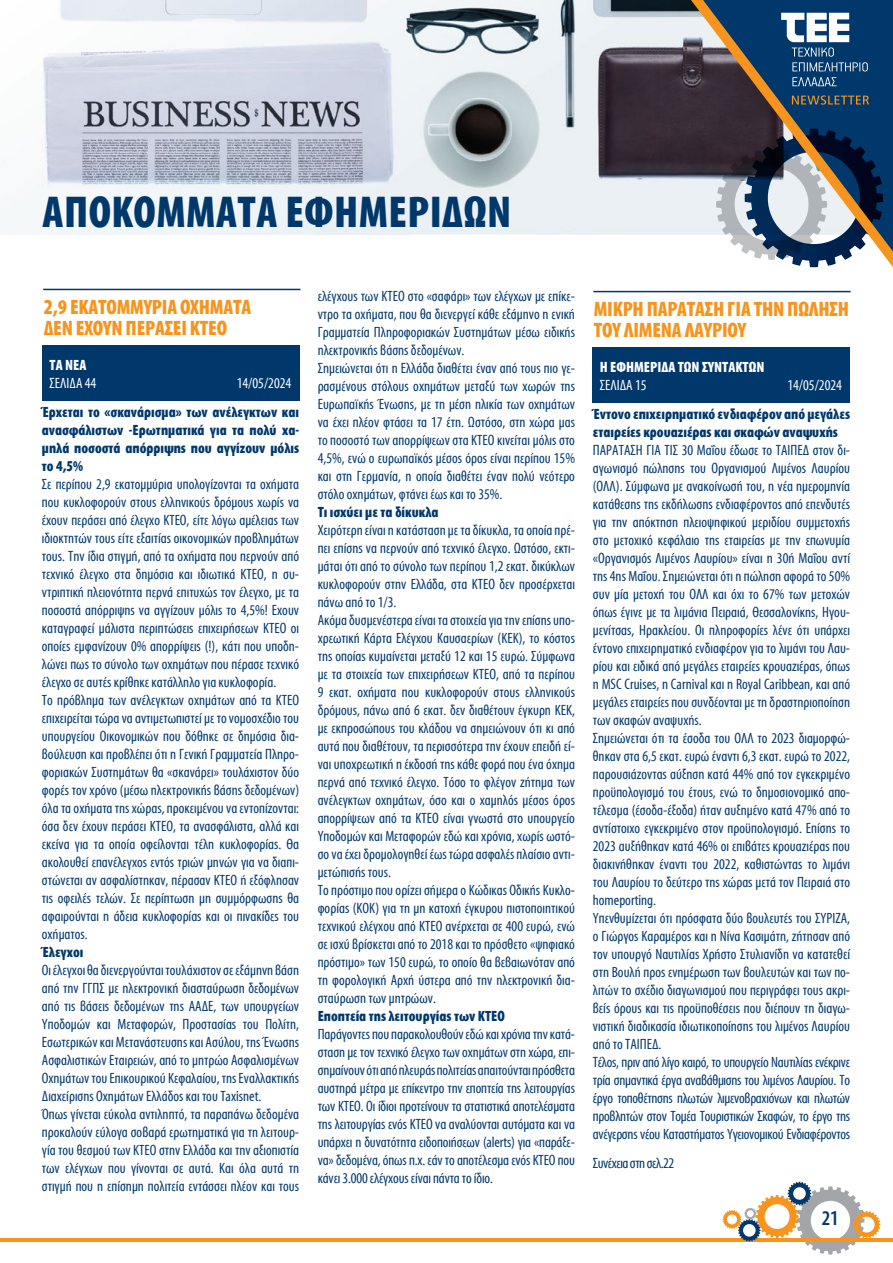
<style>
.page{position:relative;width:893px;height:1263px;background:#fff}
.page>*{position:absolute;margin:0;border:0;box-sizing:border-box;transform-origin:0 0}
.t1{font:700 45px "Myriad Condensed Greek";letter-spacing:.01em;color:#00386c}
.t2{font:700 21px/21px "Myriad Condensed Greek";letter-spacing:-.01em;color:#f7941e}
.t3{font:500 21px "Myriad Condensed Greek";color:#00386c}
.t4{font:15px/18px "Myriad Condensed Greek";color:#00386c}
.t5{font:700 15px/18px "Myriad Condensed Greek";color:#00386c;text-align:justify}
.t6{font:15px "Myriad Condensed Greek";color:#fff}
.t7{font:700 15px "Myriad Condensed Greek";color:#fff}
.t8{font:15px "Myriad Condensed Greek";letter-spacing:-.03em;color:#00386c}
</style>
<div class="page">
<hr style="left:0;top:1238px;width:893px;height:3px;background:#f7941e">
<svg style="left:723px;top:1182px;width:157px;height:72px"></svg>
<img style="left:0;top:0;width:691px;height:234px">
<svg style="left:691px;top:0;width:202px;height:267px;background:#596778"></svg>
<svg style="left:792px;top:95px;width:77px;height:10px"></svg>
<svg style="left:781px;top:13px;width:87px;height:58px"></svg>
<svg style="left:792px;top:77px;width:45px;height:9px"></svg>
<hr style="left:43px;top:289px;width:257px;height:1px;background:#00386c">
<hr style="left:593px;top:291px;width:258px;height:1px;background:#00386c">
<div style="left:42px;top:345px;width:257px;height:56px;background:#00386c"></div>
<div style="left:592px;top:347px;width:258px;height:56px;background:#00386c"></div>
<h1 class="t1" style="left:43px;top:189px;width:470px">ΑΠΟΚΟΜΜΑΤΑ ΕΦΗΜΕΡΙΔΩΝ</h1>
<p class="t4" style="left:318px;top:287px;width:259px">ελέγχους των ΚΤΕΟ στο «σαφάρι» των ελέγχων με επίκε&shy;ντρο τα οχήματα, που θα διενεργεί κάθε εξάμηνο η ενική Γραμματεία Πληροφοριακών Συστημάτων μέσω ειδικής ηλεκτρονικής βάσης δεδομένων.<br>Σημειώνεται ότι η Ελλάδα διαθέτει έναν από τους πιο γε&shy;ρασμένους στόλους οχημάτων μεταξύ των χωρών της Ευρωπαϊκής Ένωσης, με τη μέση ηλικία των οχημάτων να έχει πλέον φτάσει τα 17 έτη. Ωστόσο, στη χώρα μας το ποσοστό των απορρίψεων στα ΚΤΕΟ κινείται μόλις στο 4,5%, ενώ ο ευρωπαϊκός μέσος όρος είναι περίπου 15% και στη Γερμανία, η οποία διαθέτει έναν πολύ νεότερο στόλο οχημάτων, φτάνει έως και το 35%.</p>
<p class="t5" style="left:318px;top:503px;width:122px">Τι ισχύει με τα δίκυκλα</p>
<p class="t4" style="left:318px;top:521px;width:259px">Χειρότερη είναι η κατάσταση με τα δίκυκλα, τα οποία πρέ&shy;πει επίσης να περνούν από τεχνικό έλεγχο. Ωστόσο, εκτι&shy;μάται ότι από το σύνολο των περίπου 1,2 εκατ. δικύκλων κυκλοφορούν στην Ελλάδα, στα ΚΤΕΟ δεν προσέρχεται πάνω από το 1/3.<br>Ακόμα δυσμενέστερα είναι τα στοιχεία για την επίσης υπο&shy;χρεωτική Κάρτα Ελέγχου Καυσαερίων (ΚΕΚ), το κόστος της οποίας κυμαίνεται μεταξύ 12 και 15 ευρώ. Σύμφωνα με τα στοιχεία των επιχειρήσεων ΚΤΕΟ, από τα περίπου 9 εκατ. οχήματα που κυκλοφορούν στους ελληνικούς δρόμους, πάνω από 6 εκατ. δεν διαθέτουν έγκυρη ΚΕΚ, με εκπροσώπους του κλάδου να σημειώνουν ότι κι από αυτά που διαθέτουν, τα περισσότερα την έχουν επειδή εί&shy;ναι υποχρεωτική η έκδοσή της κάθε φορά που ένα όχημα περνά από τεχνικό έλεγχο. Τόσο το φλέγον ζήτημα των ανέλεγκτων οχημάτων, όσο και ο χαμηλός μέσος όρος απορρίψεων από τα ΚΤΕΟ είναι γνωστά στο υπουργείο Υποδομών και Μεταφορών εδώ και χρόνια, χωρίς ωστό&shy;σο να έχει δρομολογηθεί έως τώρα ασφαλές πλαίσιο αντι&shy;μετώπισής τους.<br>Το πρόστιμο που ορίζει σήμερα ο Κώδικας Οδικής Κυκλο&shy;φορίας (ΚΟΚ) για τη μη κατοχή έγκυρου πιστοποιητικού τεχνικού ελέγχου από ΚΤΕΟ ανέρχεται σε 400 ευρώ, ενώ σε ισχύ βρίσκεται από το 2018 και το πρόσθετο «ψηφιακό πρόστιμο» των 150 ευρώ, το οποίο θα βεβαιωνόταν από τη φορολογική Αρχή ύστερα από την ηλεκτρονική δια&shy;σταύρωση των μητρώων.</p>
<p class="t5" style="left:318px;top:1007px;width:189px">Εποπτεία της λειτουργίας των ΚΤΕΟ</p>
<p class="t4" style="left:318px;top:1025px;width:259px;text-align:justify">Παράγοντες που παρακολουθούν εδώ και χρόνια την κατά&shy;σταση με τον τεχνικό έλεγχο των οχημάτων στη χώρα, επι&shy;σημαίνουν ότι από πλευράς πολιτείας απαιτούνται πρόσθετα αυστηρά μέτρα με επίκεντρο την εποπτεία της λειτουργίας των ΚΤΕΟ. Οι ίδιοι προτείνουν τα στατιστικά αποτελέσματα της λειτουργίας ενός ΚΤΕΟ να αναλύονται αυτόματα και να υπάρχει η δυνατότητα ειδοποιήσεων (alerts) για «παράξε&shy;να» δεδομένα, όπως π.χ. εάν το αποτέλεσμα ενός ΚΤΕΟ που κάνει 3.000 ελέγχους είναι πάντα το ίδιο.</p>
<h2 class="t2" style="left:44px;top:297px;width:209px">2,9 ΕΚΑΤΟΜΜΥΡΙΑ ΟΧΗΜΑΤΑ<br>ΔΕΝ ΕΧΟΥΝ ΠΕΡΑΣΕΙ ΚΤΕΟ</h2>
<h2 class="t2" style="left:594px;top:299px;width:257px">ΜΙΚΡΗ ΠΑΡΑΤΑΣΗ ΓΙΑ ΤΗΝ ΠΩΛΗΣΗ<br>ΤΟΥ ΛΙΜΕΝΑ ΛΑΥΡΙΟΥ</h2>
<p class="t7" style="left:50px;top:357px;width:38px">ΤΑ ΝΕΑ</p>
<p class="t6" style="left:50px;top:375px;width:48px">ΣΕΛΙΔA 44</p>
<p class="t6" style="left:237px;top:375px;width:56px">14/05/2024</p>
<p class="t7" style="left:600px;top:359px;width:166px">Η ΕΦΗΜΕΡΙΔΑ ΤΩΝ ΣΥΝΤΑΚΤΩΝ</p>
<p class="t6" style="left:600px;top:377px;width:48px">ΣΕΛΙΔA 15</p>
<p class="t6" style="left:787px;top:377px;width:56px">14/05/2024</p>
<p class="t5" style="left:42px;top:404px;width:259px">Έρχεται το «σκανάρισμα» των ανέλεγκτων και ανασφάλιστων -Ερωτηματικά για τα πολύ χα&shy;μηλά ποσοστά απόρριψης που αγγίζουν μόλις το 4,5%</p>
<p class="t4" style="left:42px;top:476px;width:259px">Σε περίπου 2,9 εκατομμύρια υπολογίζονται τα οχήματα που κυκλοφορούν στους ελληνικούς δρόμους χωρίς να έχουν περάσει από έλεγχο ΚΤΕΟ, είτε λόγω αμέλειας των ιδιοκτητών τους είτε εξαιτίας οικονομικών προβλημάτων τους. Την ίδια στιγμή, από τα οχήματα που περνούν από τεχνικό έλεγχο στα δημόσια και ιδιωτικά ΚΤΕΟ, η συ&shy;ντριπτική πλειονότητα περνά επιτυχώς τον έλεγχο, με τα ποσοστά απόρριψης να αγγίζουν μόλις το 4,5%! Εχουν καταγραφεί μάλιστα περιπτώσεις επιχειρήσεων ΚΤΕΟ οι οποίες εμφανίζουν 0% απορρίψεις (!), κάτι που υποδη&shy;λώνει πως το σύνολο των οχημάτων που πέρασε τεχνικό έλεγχο σε αυτές κρίθηκε κατάλληλο για κυκλοφορία.<br>Το πρόβλημα των ανέλεγκτων οχημάτων από τα ΚΤΕΟ επιχειρείται τώρα να αντιμετωπιστεί με το νομοσχέδιο του υπουργείου Οικονομικών που δόθηκε σε δημόσια δια&shy;βούλευση και προβλέπει ότι η Γενική Γραμματεία Πληρο&shy;φοριακών Συστημάτων θα «σκανάρει» τουλάχιστον δύο φορές τον χρόνο (μέσω ηλεκτρονικής βάσης δεδομένων) όλα τα οχήματα της χώρας, προκειμένου να εντοπίζονται: όσα δεν έχουν περάσει ΚΤΕΟ, τα ανασφάλιστα, αλλά και εκείνα για τα οποία οφείλονται τέλη κυκλοφορίας. Θα ακολουθεί επανέλεγχος εντός τριών μηνών για να διαπι&shy;στώνεται αν ασφαλίστηκαν, πέρασαν ΚΤΕΟ ή εξόφλησαν τις οφειλές τελών. Σε περίπτωση μη συμμόρφωσης θα αφαιρούνται η άδεια κυκλοφορίας και οι πινακίδες του οχήματος.</p>
<p class="t5" style="left:42px;top:944px;width:43px">Έλεγχοι</p>
<p class="t4" style="left:42px;top:962px;width:259px">Οι έλεγχοι θα διενεργούνται τουλάχιστον σε εξάμηνη βάση από την ΓΓΠΣ με ηλεκτρονική διασταύρωση δεδομένων από τις βάσεις δεδομένων της ΑΑΔΕ, των υπουργείων Υποδομών και Μεταφορών, Προστασίας του Πολίτη, Εσωτερικών και Μετανάστευσης και Ασύλου, της Ένωσης Ασφαλιστικών Εταιρειών, από το μητρώο Ασφαλισμένων Οχημάτων του Επικουρικού Κεφαλαίου, της Εναλλακτικής Διαχείρισης Οχημάτων Ελλάδος και του Taxisnet.<br>Όπως γίνεται εύκολα αντιληπτό, τα παραπάνω δεδομένα προκαλούν εύλογα σοβαρά ερωτηματικά για τη λειτουρ&shy;γία του θεσμού των ΚΤΕΟ στην Ελλάδα και την αξιοπιστία των ελέγχων που γίνονται σε αυτά. Και όλα αυτά τη στιγμή που η επίσημη πολιτεία εντάσσει πλέον και τους</p>
<p class="t5" style="left:593px;top:406px;width:259px">Έντονο επιχειρηματικό ενδιαφέρον από μεγάλες εταιρείες κρουαζιέρας και σκαφών αναψυχής</p>
<p class="t4" style="left:593px;top:442px;width:259px">ΠΑΡΑΤΑΣΗ ΓΙΑ ΤΙΣ 30 Μαΐου έδωσε το ΤΑΙΠΕΔ στον δι&shy;αγωνισμό πώλησης του Οργανισμού Λιμένος Λαυρίου (ΟΛΛ). Σύμφωνα με ανακοίνωσή του, η νέα ημερομηνία κατάθεσης της εκδήλωσης ενδιαφέροντος από επενδυτές για την απόκτηση πλειοψηφικού μεριδίου συμμετοχής στο μετοχικό κεφάλαιο της εταιρείας με την επωνυμία «Οργανισμός Λιμένος Λαυρίου» είναι η 30ή Μαΐου αντί της 4ης Μαΐου. Σημειώνεται ότι η πώληση αφορά το 50% συν μία μετοχή του ΟΛΛ και όχι το 67% των μετοχών όπως έγινε με τα λιμάνια Πειραιά, Θεσσαλονίκης, Ηγου&shy;μενίτσας, Ηρακλείου. Οι πληροφορίες λένε ότι υπάρχει έντονο επιχειρηματικό ενδιαφέρον για το λιμάνι του Λαυ&shy;ρίου και ειδικά από μεγάλες εταιρείες κρουαζιέρας, όπως η MSC Cruises, η Carnival και η Royal Caribbean, και από μεγάλες εταιρείες που συνδέονται με τη δραστηριοποίηση των σκαφών αναψυχής.<br>Σημειώνεται ότι τα έσοδα του ΟΛΛ το 2023 διαμορφώ&shy;θηκαν στα 6,5 εκατ. ευρώ έναντι 6,3 εκατ. ευρώ το 2022, παρουσιάζοντας αύξηση κατά 44% από τον εγκεκριμένο προϋπολογισμό του έτους, ενώ το δημοσιονομικό απο&shy;τέλεσμα (έσοδα-έξοδα) ήταν αυξημένο κατά 47% από το αντίστοιχο εγκεκριμένο στον προϋπολογισμό. Επίσης το 2023 αυξήθηκαν κατά 46% οι επιβάτες κρουαζιέρας που διακινήθηκαν έναντι του 2022, καθιστώντας το λιμάνι του Λαυρίου το δεύτερο της χώρας μετά τον Πειραιά στο homeporting.<br>Υπενθυμίζεται ότι πρόσφατα δύο βουλευτές του ΣΥΡΙΖΑ, ο Γιώργος Καραμέρος και η Νίνα Κασιμάτη, ζήτησαν από τον υπουργό Ναυτιλίας Χρήστο Στυλιανίδη να κατατεθεί στη Βουλή προς ενημέρωση των βουλευτών και των πο&shy;λιτών το σχέδιο διαγωνισμού που περιγράφει τους ακρι&shy;βείς όρους και τις προϋποθέσεις που διέπουν τη διαγω&shy;νιστική διαδικασία ιδιωτικοποίησης του λιμένος Λαυρίου από το ΤΑΙΠΕΔ.<br>Τέλος, πριν από λίγο καιρό, το υπουργείο Ναυτιλίας ενέκρινε τρία σημαντικά έργα αναβάθμισης του λιμένος Λαυρίου. Το έργο τοποθέτησης πλωτών λιμενοβραχιόνων και πλωτών προβλητών στον Τομέα Τουριστικών Σκαφών, το έργο της ανέγερσης νέου Καταστήματος Υγειονομικού Ενδιαφέροντος</p>
<p class="t8" style="left:593px;top:1155px;width:83px">Συνέχεια στη σελ.22</p>
<h2 class="t3" style="left:822px;top:1208px;width:19px">21</h2>
</div>
